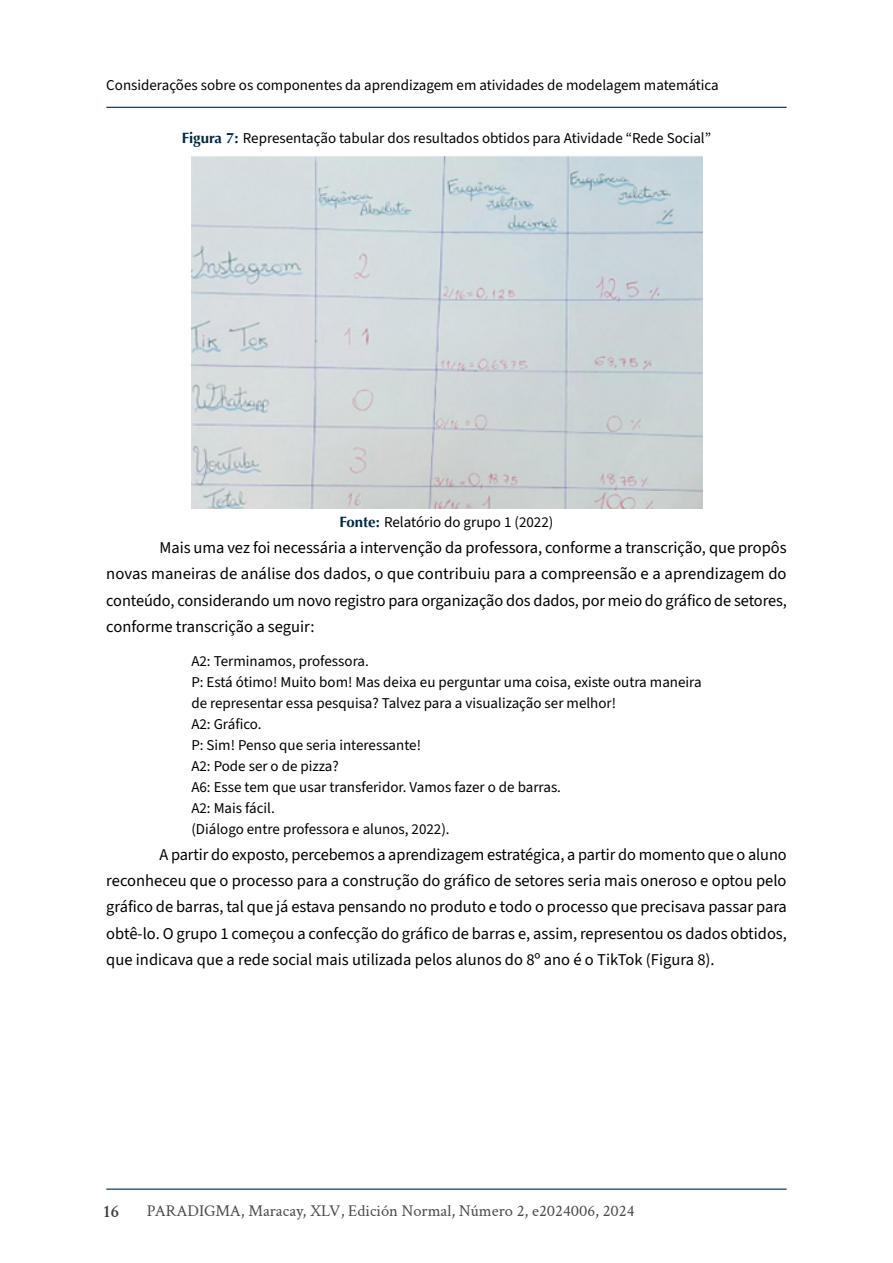
<style>
.page{position:relative;width:893px;height:1263px;background:#fff}
.page>*{position:absolute;margin:0;border:0;box-sizing:border-box;transform-origin:0 0}
.t1{font:600 18px "Crimson Text";color:#3c3c3b}
.t2{font:16.5px/26.2px "Source Sans 3";color:#000;text-align:justify}
.t3{font:16.5px "Crimson Text";color:#4a4a49}
.t4{font:15px/21px "Source Sans 3";color:#000}
.s1{font-family:"Optima LT Std";font-weight:700;color:#002843}
</style>
<div class="page">
<hr style="left:106px;top:1188px;width:681px;height:2px;background:#002843">
<hr style="left:106px;top:107px;width:681px;height:1px;background:#002843">
<img style="left:191px;top:155px;width:511px;height:354px">
<p class="t4" style="left:106px;top:75px;width:614px">Considerações sobre os componentes da aprendizagem em atividades de modelagem matemática</p>
<p class="t4" style="left:182px;top:128px;width:531px"><span class="s1">Figura 7:</span> Representação tabular dos resultados obtidos para Atividade “Rede Social”</p>
<p class="t4" style="left:340px;top:512px;width:215px"><span class="s1">Fonte:</span> Relatório do grupo 1 (2022)</p>
<p class="t2" style="left:106px;top:535px;width:682px;text-indent:53px">Mais uma vez foi necessária a intervenção da professora, conforme a transcrição, que propôs novas maneiras de análise dos dados, o que contribuiu para a compreensão e a aprendizagem do conteúdo, considerando um novo registro para organização dos dados, por meio do gráfico de setores, conforme transcrição a seguir:</p>
<p class="t4" style="left:191px;top:650px;width:512px">A2: Terminamos, professora.<br>P: Está ótimo! Muito bom! Mas deixa eu perguntar uma coisa, existe outra maneira de representar essa pesquisa? Talvez para a visualização ser melhor!<br>A2: Gráfico.<br>P: Sim! Penso que seria interessante!<br>A2: Pode ser o de pizza?<br>A6: Esse tem que usar transferidor. Vamos fazer o de barras.<br>A2: Mais fácil.<br>(Diálogo entre professora e alunos, 2022).</p>
<p class="t2" style="left:106px;top:842px;width:682px;text-indent:53px">A partir do exposto, percebemos a aprendizagem estratégica, a partir do momento que o aluno reconheceu que o processo para a construção do gráfico de setores seria mais oneroso e optou pelo gráfico de barras, tal que já estava pensando no produto e todo o processo que precisava passar para obtê-lo. O grupo 1 começou a confecção do gráfico de barras e, assim, representou os dados obtidos, que indicava que a rede social mais utilizada pelos alunos do 8º ano é o TikTok (Figura 8).</p>
<p class="t1" style="left:104px;top:1198px;width:17px">16</p>
<p class="t3" style="left:147px;top:1199px;width:489px">PARADIGMA, Maracay, XLV, Edición Normal, Número 2, e2024006, 2024</p>
</div>
